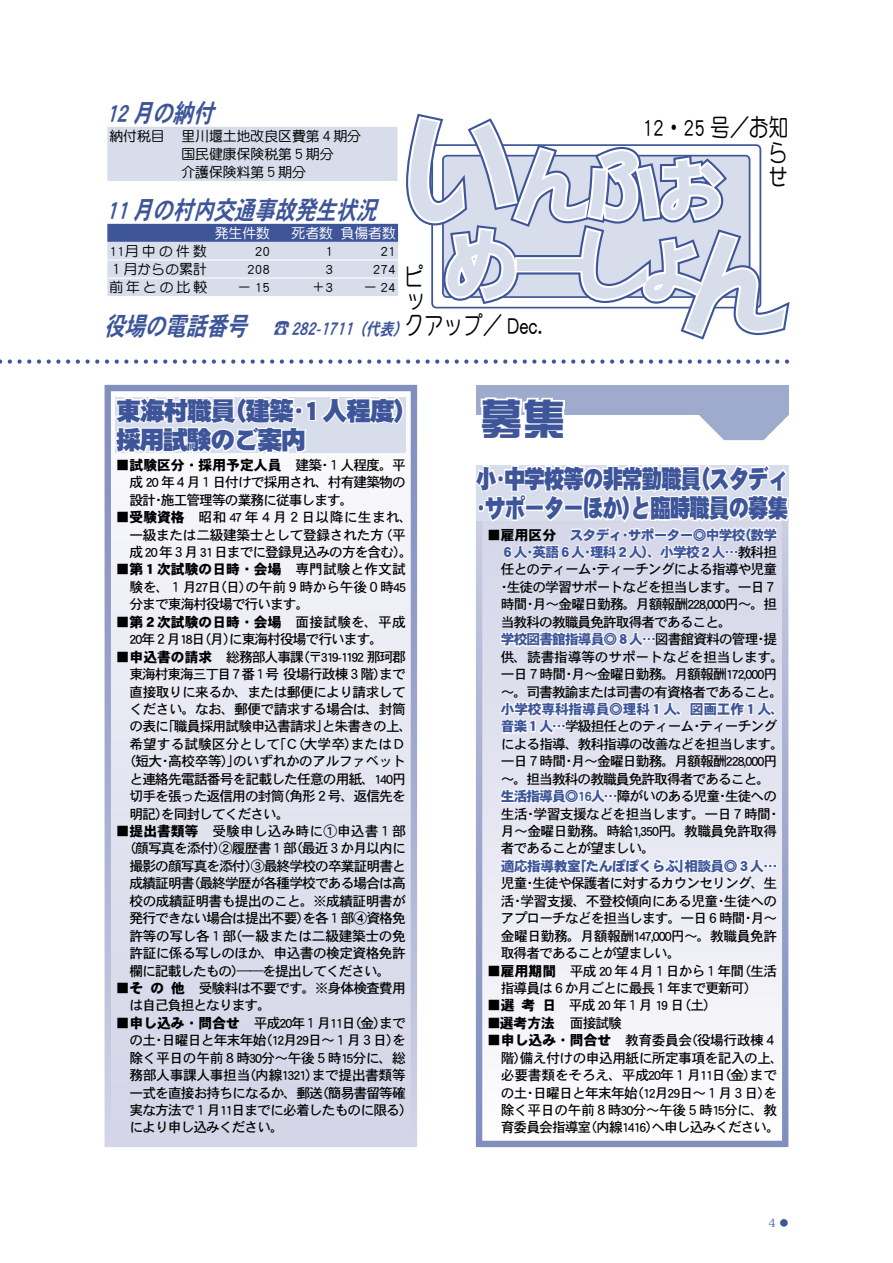
<style>
.page{position:relative;width:893px;height:1263px;background:#fff}
.page>*{position:absolute;margin:0;border:0;box-sizing:border-box;transform-origin:0 0}
.t1{font:76.5px/79.7px "DFPOP1 Std W12";letter-spacing:-.11em;color:#d8ddeb}
.t2{font:42.45px "DF So Gei Std W9";color:#3e5699}
.t3{font:25.5px/29.7px "DF Gothic Std W12";letter-spacing:-.065em;color:#3e5699;scale:.82 1}
.t4{font:25.5px/29.7px "DF Gothic Std W12";letter-spacing:-.065em;color:#3e5699}
.t5{font:italic 25.5px "DFHS Gothic Std W7";color:#3e5699;scale:.8 1}
.t6{font:24.45px/24.5px "DF Maru Gothic Std W5";color:#000;scale:.8 1}
.t7{font:italic 19.2px "DFHS Gothic Std W7";color:#3e5699;scale:.8 1}
.t8{font:13.8px/17.4px "DFHS Gothic Std W5";letter-spacing:-.07em;color:#000}
.t9{font:13.8px/17.4px "DFHS Gothic Std W5";letter-spacing:-.045em;color:#000}
.t10{font:13.8px/17.4px "DFHS Gothic Std W5";letter-spacing:-.035em;color:#000}
.t11{font:13.8px/18px "DF Maru Gothic Std W5";color:#000}
.t12{font:13.8px "DFHS Gothic Std W9";color:#000}
.t13{font:13.8px/17.4px "DFHS Gothic Std W9";letter-spacing:-.045em;color:#3e5699;text-align:right}
.t14{font:13.8px "DFHS Gothic Std W5";letter-spacing:-.05em;color:#000}
.t15{font:13.8px "DFHS Gothic Std W5";letter-spacing:-.04em;color:#000}
.t16{font:13.8px "DFHS Gothic Std W9";letter-spacing:-.07em;color:#3e5699}
.t17{font:13.8px "DFHS Gothic Std W5";letter-spacing:-.01em;color:#000}
.t18{font:13.8px "DFHS Gothic Std W9";letter-spacing:-.02em;color:#3e5699}
.t19{font:13.8px "DFHS Gothic Std W5";letter-spacing:.005em;color:#000}
.t20{font:13.8px "DF Maru Gothic Std W5";color:#fff}
.t21{font:13.8px "DF Maru Gothic Std W5";letter-spacing:.24em;color:#000}
.t22{font:12.75px "DFHS Mincho Std W3";color:#3e5699}
.s1{font-size:117px}
.s2{font-size:106.35px}
.s3{font-size:25.5px}
.s4{font-size:16.95px}
.s5{font-family:"DFHS Gothic Std W5"}
.s6{font-family:"DFHS Gothic Std W9"}
.s7{color:#000}
.s8{font-family:"DFHS Gothic Std W5";color:#000}
.s9{font-family:"DFHS Gothic Std W9";color:#3e5699}
.s10{font-size:8.55px}
</style>
<div class="page">
<svg style="left:0;top:359px;width:787px;height:5px"></svg>
<div style="left:108px;top:388px;width:306px;height:756px;background:linear-gradient(to bottom,#fcfcfd,#d0d2e6)"></div>
<div style="left:105px;top:385px;width:312px;height:762px;border:6px solid #fff"></div>
<div style="left:479px;top:469px;width:306px;height:675px;background:#f7f8fb"></div>
<div style="left:476px;top:385px;width:312px;height:30px;background:#9eabcc"></div>
<svg style="left:699px;top:415px;width:89px;height:25px"></svg>
<svg style="left:480px;top:397px;width:85px;height:18px;background:#ebeef4"></svg>
<svg style="left:475px;top:465px;width:314px;height:515px"></svg>
<svg style="left:111px;top:384px;width:294px;height:72px"></svg>
<svg style="left:107px;top:113px;width:683px;height:227px"></svg>
<h3 class="t5" style="left:105px;top:99px;width:145px">12 月の納付</h3>
<p class="t11" style="left:181px;top:127px;width:181px;text-indent:-72px">納付税目 里川堰土地改良区費第４期分国民健康保険税第５期分<br>介護保険料第５期分</p>
<h3 class="t6" style="left:642px;top:114px;width:184px">12・25 号／お知</h3>
<h1 class="t1" style="left:443px;top:144px;width:346px;text-indent:-39px"><span class="s1">い</span>んふぉめーしょ<span class="s2">ん</span></h1>
<h3 class="t6" style="left:768px;top:139px;width:24px">らせ</h3>
<h3 class="t5" style="left:105px;top:196px;width:350px">11 月の村内交通事故発生状況</h3>
<p class="t20" style="left:215px;top:225px;width:57px">発生件数</p>
<p class="t20" style="left:292px;top:225px;width:106px">死者数負傷者数</p>
<p class="t21" style="left:109px;top:243px;width:99px">11月中の件数</p>
<p class="t11" style="left:255px;top:242px;width:17px">20</p>
<p class="t11" style="left:325px;top:242px;width:9px">1</p>
<p class="t11" style="left:381px;top:242px;width:17px">21</p>
<p class="t11" style="left:109px;top:260px;width:99px">１月からの累計</p>
<p class="t11" style="left:247px;top:260px;width:24px">208</p>
<p class="t11" style="left:325px;top:260px;width:9px">3</p>
<p class="t11" style="left:373px;top:260px;width:24px">274</p>
<p class="t11" style="left:109px;top:278px;width:99px">前年との比較</p>
<p class="t11" style="left:237px;top:278px;width:34px">ー 15</p>
<p class="t11" style="left:298px;top:278px;width:37px">　＋3</p>
<p class="t11" style="left:363px;top:278px;width:34px">ー 24</p>
<h3 class="t7" style="left:104px;top:318px;width:386px"><span class="s3">役場の電話番号</span> ☎ 282-1711<span class="s4">（代表）</span></h3>
<h3 class="t6" style="left:404px;top:264px;width:24px">ピッ</h3>
<h3 class="t6" style="left:404px;top:312px;width:174px">クアップ／ Dec.</h3>
<h3 class="t4" style="left:116px;top:395px;width:304px">東海村職員（建築･１人程度）採用試験のご案内</h3>
<p class="t12" style="left:116px;top:457px;width:292px">■試験区分・採用予定人員 <span class="s5">建築･１人程度。平</span></p>
<p class="t8" style="left:130px;top:473px;width:278px">成 20 年４月１日付けで採用され、村有建築物の設計･施工管理等の業務に従事します。</p>
<p class="t10" style="left:130px;top:508px;width:285px;text-indent:-14px"><span class="s6">■受験資格</span> 昭和 47 年４月２日以降に生まれ、一級または二級建築士として登録された方（平成 20 年３月 31 日までに登録見込みの方を含む）。</p>
<p class="t12" style="left:116px;top:562px;width:292px">■第１次試験の日時・会場 <span class="s5">専門試験と作文試</span></p>
<p class="t8" style="left:130px;top:578px;width:278px">験を、１月27日（日）の午前９時から午後０時45分まで東海村役場で行います。</p>
<p class="t12" style="left:116px;top:614px;width:292px">■第２次試験の日時・会場 <span class="s5">面接試験を、平成</span></p>
<p class="t8" style="left:130px;top:630px;width:255px">20年２月18日（月）に東海村役場で行います。</p>
<p class="t8" style="left:116px;top:648px;width:292px"><span class="s6">■申込書の請求</span> 総務部人事課（〒319-1192 那珂郡</p>
<p class="t8" style="left:129px;top:665px;width:278px">東海村東海三丁目７番１号 役場行政棟３階）まで</p>
<p class="t14" style="left:130px;top:684px;width:278px">直接取りに来るか、または郵便により請求して</p>
<p class="t9" style="left:130px;top:700px;width:278px">ください。なお、郵便で請求する場合は、封筒</p>
<p class="t8" style="left:130px;top:717px;width:285px">の表に「職員採用試験申込書請求」と朱書きの上、</p>
<p class="t17" style="left:130px;top:736px;width:278px">希望する試験区分として「Ｃ（大学卒）またはＤ</p>
<p class="t15" style="left:123px;top:754px;width:285px">（短大･高校卒等）」のいずれかのアルファベット</p>
<p class="t8" style="left:130px;top:770px;width:278px">と連絡先電話番号を記載した任意の用紙、140円</p>
<p class="t8" style="left:130px;top:787px;width:278px">切手を張った返信用の封筒（角形２号、返信先を</p>
<p class="t8" style="left:130px;top:805px;width:162px">明記）を同封してください。</p>
<p class="t19" style="left:116px;top:823px;width:292px"><span class="s6">■提出書類等</span> 受験申し込み時に①申込書１部</p>
<p class="t8" style="left:123px;top:839px;width:285px">（顔写真を添付）②履歴書１部（最近３か月以内に</p>
<p class="t8" style="left:130px;top:857px;width:278px">撮影の顔写真を添付）③最終学校の卒業証明書と</p>
<p class="t8" style="left:130px;top:874px;width:278px">成績証明書（最終学歴が各種学校である場合は高</p>
<p class="t14" style="left:130px;top:893px;width:278px">校の成績証明書も提出のこと。※成績証明書が</p>
<p class="t8" style="left:130px;top:909px;width:278px">発行できない場合は提出不要）を各１部④資格免</p>
<p class="t10" style="left:130px;top:927px;width:278px">許等の写し各１部（一級または二級建築士の免</p>
<p class="t14" style="left:130px;top:946px;width:278px">許証に係る写しのほか、申込書の検定資格免許</p>
<p class="t8" style="left:130px;top:962px;width:263px">欄に記載したもの）――を提出してください。</p>
<p class="t8" style="left:130px;top:979px;width:278px;text-indent:-14px"><span class="s6">■その他</span> 受験料は不要です。※身体検査費用は自己負担となります。</p>
<p class="t8" style="left:130px;top:1014px;width:285px;text-indent:-14px"><span class="s6">■申し込み・問合せ</span> 平成20年１月11日（金）までの土･日曜日と年末年始（12月29日～１月３日）を除く平日の午前８時30分～午後５時15分に、総務部人事課人事担当（内線1321）まで提出書類等一式を直接お持ちになるか、郵送（簡易書留等確実な方法で１月11日までに必着したものに限る）により申し込みください。</p>
<h2 class="t2" style="left:480px;top:396px;width:87px">募集</h2>
<h3 class="t3" style="left:476px;top:463px;width:383px">小･中学校等の非常勤職員（スタディ･サポーターほか）と臨時職員の募集</h3>
<p class="t13" style="left:487px;top:526px;width:292px"><span class="s7">■雇用区分</span> スタディ･サポーター◎中学校（数学<br>６人･英語６人･理科２人）、小学校２人…<span class="s8">教科担</span></p>
<p class="t8" style="left:501px;top:561px;width:278px;text-align:justify">任とのティーム･ティーチングによる指導や児童･生徒の学習サポートなどを担当します。一日７時間･月～金曜日勤務。月額報酬228,000円～。担当教科の教職員免許取得者であること。</p>
<p class="t16" style="left:501px;top:632px;width:278px">学校図書館指導員◎８人…<span class="s8">図書館資料の管理･提</span></p>
<p class="t8" style="left:501px;top:648px;width:285px">供、読書指導等のサポートなどを担当します。一日７時間･月～金曜日勤務。月額報酬172,000円～。司書教諭または司書の有資格者であること。</p>
<p class="t18" style="left:501px;top:701px;width:285px">小学校専科指導員◎理科１人、図画工作１人、</p>
<p class="t8" style="left:501px;top:717px;width:285px"><span class="s9">音楽１人…</span>学級担任とのティーム･ティーチングによる指導、教科指導の改善などを担当します。一日７時間･月～金曜日勤務。月額報酬228,000円～。担当教科の教職員免許取得者であること。<span class="s9">生活指導員◎16人…</span>障がいのある児童･生徒への生活･学習支援などを担当します。一日７時間･月～金曜日勤務。時給1,350円。教職員免許取得者であることが望ましい。</p>
<p class="t13" style="left:501px;top:857px;width:278px">適応指導教室「たんぽぽくらぶ」相談員◎３人…</p>
<p class="t8" style="left:501px;top:874px;width:278px;text-align:justify">児童･生徒や保護者に対するカウンセリング、生活･学習支援、不登校傾向にある児童･生徒へのアプローチなどを担当します。一日６時間･月～金曜日勤務。月額報酬147,000円～。教職員免許取得者であることが望ましい。</p>
<p class="t8" style="left:487px;top:962px;width:292px;text-align:center"><span class="s6">■雇用期間</span> 平成 20 年４月１日から１年間（生活指導員は６か月ごとに最長１年まで更新可）</p>
<p class="t8" style="left:487px;top:996px;width:231px"><span class="s6">■選考日</span> 平成 20 年１月 19 日（土）</p>
<p class="t12" style="left:487px;top:1015px;width:137px">■選考方法 <span class="s5">面接試験</span></p>
<p class="t9" style="left:501px;top:1031px;width:285px;text-indent:-14px"><span class="s6">■申し込み・問合せ</span> 教育委員会（役場行政棟４階）備え付けの申込用紙に所定事項を記入の上、必要書類をそろえ、平成20年１月11日（金）までの土･日曜日と年末年始（12月29日～１月３日）を除く平日の午前８時30分～午後５時15分に、教育委員会指導室（内線1416）へ申し込みください。</p>
<p class="t22" style="left:769px;top:1216px;width:21px">4 <span class="s10">●</span></p>
</div>
